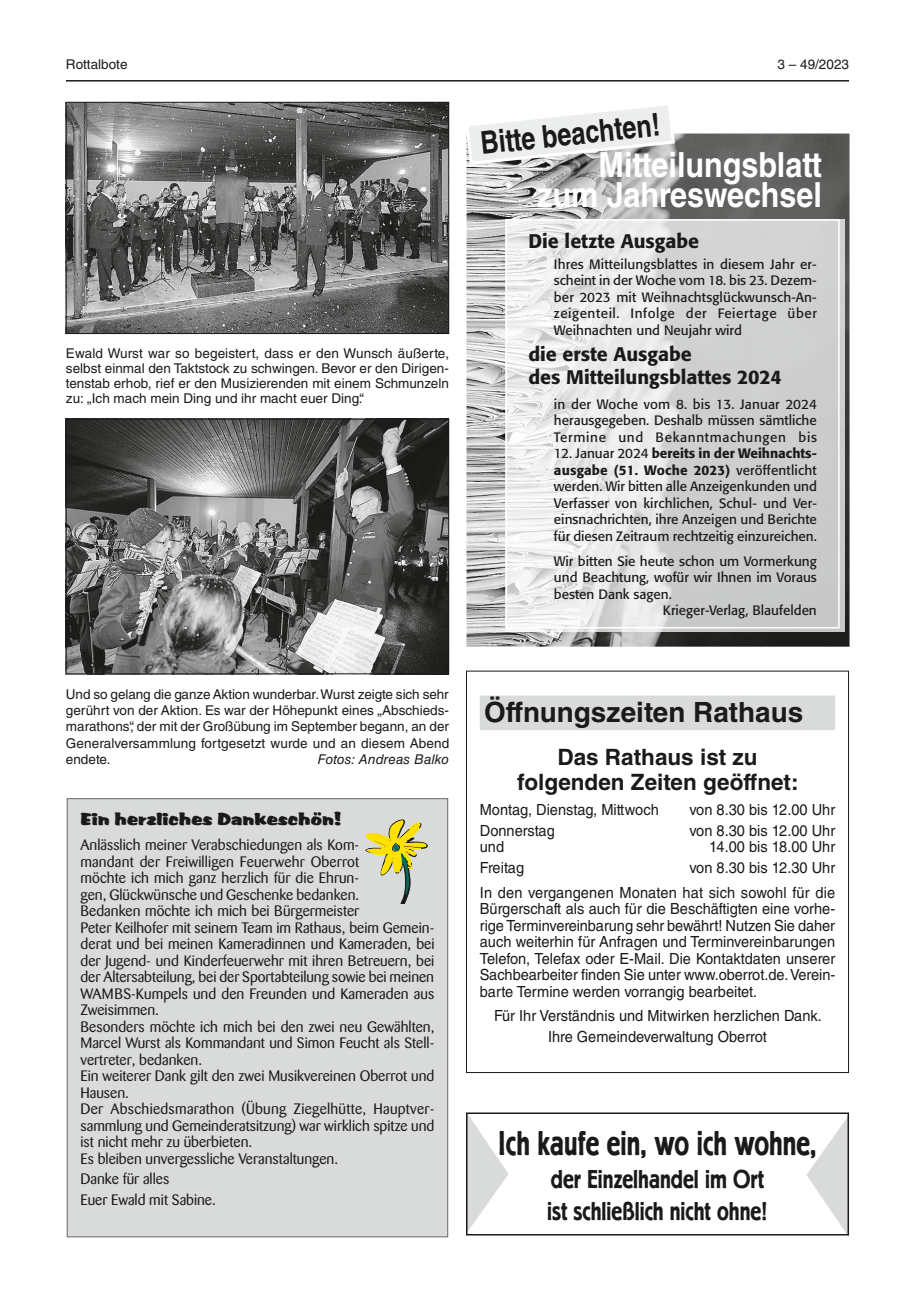
<style>
.page{position:relative;width:915px;height:1297px;background:#fff}
.page>*{position:absolute;margin:0;border:0;box-sizing:border-box;transform-origin:0 0}
.t1{font:600 36px "Berliner Grotesk D";color:#1a1a18;scale:.85 1}
.t2{font:700 34.65px/30px "Helvetica LT Std";color:#fff;text-align:right;scale:.88 1}
.t3{font:700 31.5px "Helvetica LT Std";color:#1a1a18;scale:.8 1}
.t4{font:700 27.9px "Helvetica LT Std";color:#1a1a18}
.t5{font:600 27px/32.4px "Berliner Grotesk D";color:#1a1a18;scale:.9 1}
.t6{font:700 22.5px/25.5px "Helvetica LT Std";color:#1a1a18;text-align:center}
.t7{font:500 19.5px/22.5px "Formata";color:#1a1a18}
.t8{font:16.5px "Accent";color:#1a1a18}
.t9{font:15.3px/16.5px "Helvetica LT Std";color:#1a1a18;text-align:right;scale:.95 1}
.t10{font:15px/16.5px "Barmeno";color:#1a1a18}
.t11{font:13.5px/16.5px "Formata";color:#1a1a18;text-align:justify}
.t12{font:13.5px/16.2px "Helvetica LT Std";color:#1a1a18;text-align:justify}
.t13{font:italic 13.5px "Helvetica LT Std";letter-spacing:.005em;color:#1a1a18}
.s1{font-weight:500}
</style>
<div class="page">
<hr style="left:66px;top:80px;width:782px;height:2px;background:#1a1a18">
<img style="left:68px;top:104px;width:379px;height:228px">
<div style="left:66px;top:102px;width:383px;height:232px;border:1px solid #1a1a18"></div>
<img style="left:68px;top:421px;width:379px;height:251px">
<div style="left:66px;top:419px;width:383px;height:255px;border:1px solid #1a1a18"></div>
<div style="left:67px;top:799px;width:380px;height:438px;background:#d9dada"></div>
<svg style="left:366px;top:820px;width:61px;height:83px"></svg>
<img style="left:466px;top:134px;width:383px;height:513px">
<img style="left:505px;top:219px;width:338px;height:413px">
<div style="left:505px;top:219px;width:334px;height:409px;border:2px solid #fff"></div>
<svg style="left:466px;top:105px;width:210px;height:62px"></svg>
<div style="left:479px;top:696px;width:355px;height:34px;background:#d9dada"></div>
<div style="left:466px;top:671px;width:382px;height:402px;border:1px solid #1a1a18"></div>
<svg style="left:469px;top:1116px;width:39px;height:113px"></svg>
<svg style="left:806px;top:1121px;width:42px;height:115px"></svg>
<div style="left:466px;top:1112px;width:382px;height:123px;border:2px solid #1a1a18"></div>
<p class="t12" style="left:66px;top:56px;width:63px">Rottalbote</p>
<p class="t12" style="left:777px;top:56px;width:73px">3 – 49/2023</p>
<p class="t12" style="left:66px;top:345px;width:384px;line-height:15px">Ewald Wurst war so begeistert, dass er den Wunsch äußerte, selbst einmal den Taktstock zu schwingen. Bevor er den Dirigen&shy;tenstab erhob, rief er den Musizierenden mit einem Schmunzeln zu: „Ich mach mein Ding und ihr macht euer Ding.“</p>
<p class="t12" style="left:66px;top:686px;width:384px">Und so gelang die ganze Aktion wunderbar. Wurst zeigte sich sehr gerührt von der Aktion. Es war der Höhepunkt eines „Abschieds&shy;marathons“, der mit der Großübung im September begann, an der Generalversammlung fortgesetzt wurde und an diesem Abend endete.</p>
<p class="t13" style="left:317px;top:751px;width:133px">Fotos: Andreas Balko</p>
<p class="t8" style="left:80px;top:807px;width:262px">Ein herzliches Dankeschön!</p>
<p class="t10" style="left:80px;top:837px;width:355px">Anlässlich meiner Verabschiedungen als Kom-<br>mandant der Freiwilligen Feuerwehr Oberrot<br>möchte ich mich ganz herzlich für die Ehrun-<br>gen, Glückwünsche und Geschenke bedanken.<br>Bedanken möchte ich mich bei Bürgermeister<br>Peter Keilhofer mit seinem Team im Rathaus, beim Gemein&shy;derat und bei meinen Kameradinnen und Kameraden, bei der Jugend- und Kinderfeuerwehr mit ihren Betreuern, bei der Altersabteilung, bei der Sportabteilung sowie bei meinen WAMBS-Kumpels und den Freunden und Kameraden aus Zweisimmen.<br>Besonders möchte ich mich bei den zwei neu Gewählten, Marcel Wurst als Kommandant und Simon Feucht als Stell&shy;vertreter, bedanken.<br>Ein weiterer Dank gilt den zwei Musikvereinen Oberrot und Hausen.<br>Der Abschiedsmarathon (Übung Ziegelhütte, Hauptver&shy;sammlung und Gemeinderatsitzung) war wirklich spitze und ist nicht mehr zu überbieten.<br>Es bleiben unvergessliche Veranstaltungen.</p>
<p class="t10" style="left:80px;top:1169px;width:137px;line-height:20.7px">Danke für alles<br>Euer Ewald mit Sabine.</p>
<h3 class="t3" style="left:478px;top:124px;width:227px;rotate:-6deg">Bitte beachten!</h3>
<h2 class="t2" style="left:537px;top:149px;width:325px">Mitteilungsblatt zum Jahreswechsel</h2>
<h3 class="t7" style="left:528px;top:230px;width:172px">Die letzte Ausgabe</h3>
<p class="t11" style="left:553px;top:255px;width:264px">Ihres Mitteilungsblattes in diesem Jahr er&shy;scheint in der Woche vom 18. bis 23. Dezem&shy;ber 2023 mit Weihnachtsglückwunsch-An&shy;zeigenteil. Infolge der Feiertage über Weihnachten und Neujahr wird</p>
<h3 class="t7" style="left:528px;top:343px;width:255px">die erste Ausgabe<br>des Mitteilungsblattes 2024</h3>
<p class="t11" style="left:553px;top:396px;width:264px">in der Woche vom 8. bis 13. Januar 2024 herausgegeben. Deshalb müssen sämtliche Termine und Bekanntmachungen bis</p>
<p class="t11" style="left:553px;top:445px;width:264px">12. Januar 2024 <span class="s1">bereits in der Weihnachts&shy;ausgabe (51. Woche 2023)</span> veröffentlicht werden. Wir bitten alle Anzeigenkunden und Verfasser von kirchlichen, Schul- und Ver&shy;einsnachrichten, ihre Anzeigen und Berichte für diesen Zeitraum rechtzeitig einzureichen.</p>
<p class="t11" style="left:553px;top:553px;width:264px">Wir bitten Sie heute schon um Vormerkung</p>
<p class="t11" style="left:553px;top:569px;width:264px">und Beachtung, wofür wir Ihnen im Voraus</p>
<p class="t11" style="left:553px;top:586px;width:119px">besten Dank sagen.</p>
<p class="t11" style="left:662px;top:602px;width:155px">Krieger-Verlag, Blaufelden</p>
<h3 class="t4" style="left:484px;top:695px;width:321px">Öffnungszeiten Rathaus</h3>
<h3 class="t6" style="left:517px;top:744px;width:283px">Das Rathaus ist zu folgenden Zeiten geöffnet:</h3>
<p class="t9" style="left:479px;top:801px;width:190px">Montag, Dienstag, Mittwoch</p>
<p class="t9" style="left:689px;top:801px;width:155px">von 8.30 bis 12.00 Uhr</p>
<p class="t9" style="left:479px;top:822px;width:80px">Donnerstag</p>
<p class="t9" style="left:689px;top:822px;width:155px">von 8.30 bis 12.00 Uhr</p>
<p class="t9" style="left:479px;top:838px;width:27px">und</p>
<p class="t9" style="left:708px;top:838px;width:134px">14.00 bis 18.00 Uhr</p>
<p class="t9" style="left:479px;top:859px;width:48px">Freitag</p>
<p class="t9" style="left:479px;top:855px;width:375px;line-height:24.8px">von 8.30 bis 12.30 Uhr<br>In den vergangenen Monaten hat sich sowohl für die</p>
<p class="t9" style="left:479px;top:900px;width:375px;text-align:justify">Bürgerschaft als auch für die Beschäftigten eine vorhe&shy;rige Terminvereinbarung sehr bewährt! Nutzen Sie daher auch weiterhin für Anfragen und Terminvereinbarungen Telefon, Telefax oder E-Mail. Die Kontaktdaten unserer Sachbearbeiter finden Sie unter www.oberrot.de. Verein&shy;barte Termine werden vorrangig bearbeitet.</p>
<p class="t9" style="left:494px;top:1005px;width:346px;line-height:20.7px;text-align:center">Für Ihr Verständnis und Mitwirken herzlichen Dank.<br>Ihre Gemeindeverwaltung Oberrot</p>
<h1 class="t1" style="left:498px;top:1122px;width:376px">Ich kaufe ein, wo ich wohne,</h1>
<h3 class="t5" style="left:547px;top:1162px;width:246px">der Einzelhandel im Ort ist schließlich nicht ohne!</h3>
</div>
